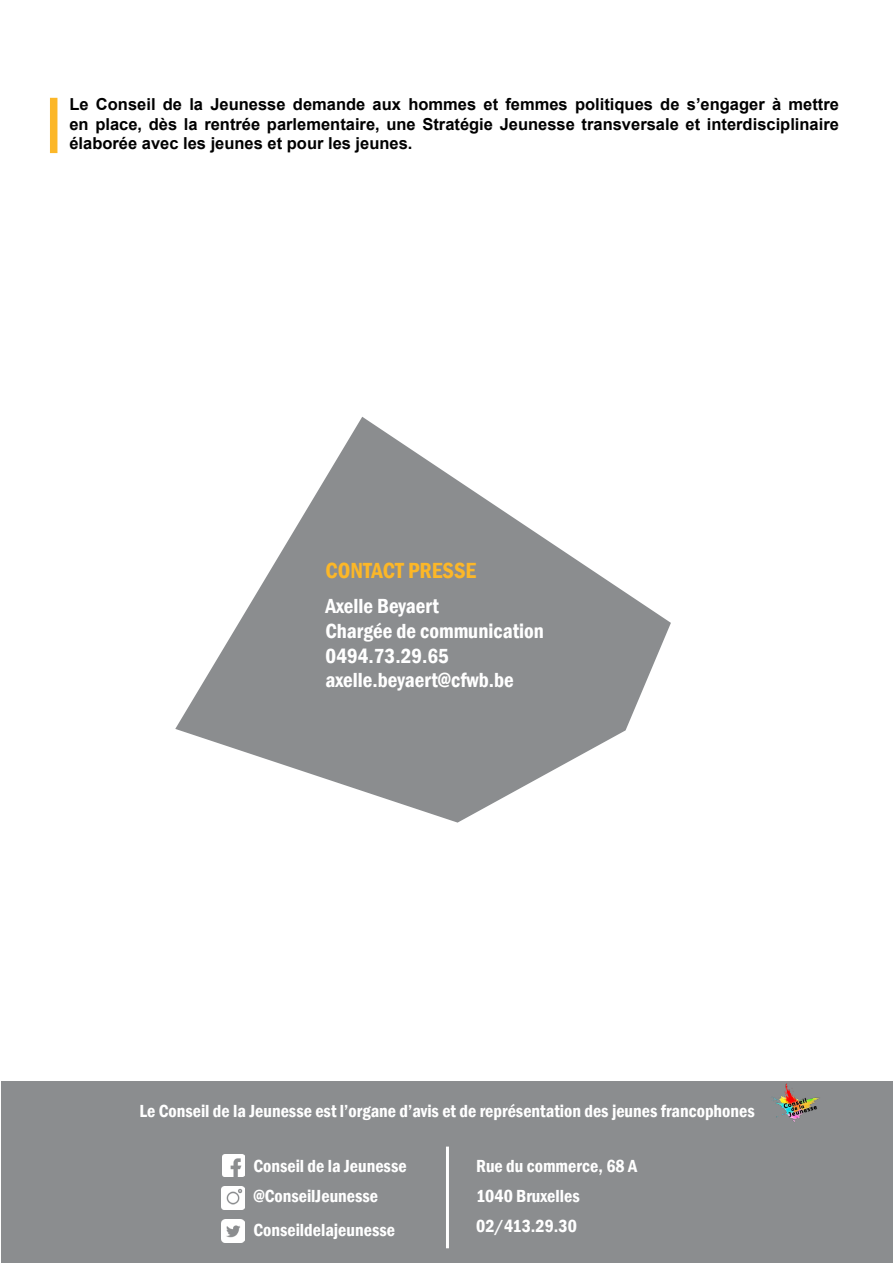
<style>
.page{position:relative;width:893px;height:1263px;background:#fff}
.page>*{position:absolute;margin:0;border:0;box-sizing:border-box;transform-origin:0 0}
.t1{font:600 condensed 22.5px "Franklin Gothic";color:#fcb728}
.t2{font:600 condensed 21px "Franklin Gothic";color:#fff}
.t3{font:600 condensed 18px "Franklin Gothic";color:#fff}
.t4{font:700 16.5px/19.8px "Arial";color:#000;text-align:justify}
</style>
<div class="page">
<svg style="left:175px;top:417px;width:496px;height:405px;fill:#8b8d8f"></svg>
<div style="left:1px;top:1081px;width:892px;height:182px;background:#8b8d8f"></div>
<img style="left:772px;top:1083px;width:48px;height:39px">
<hr style="left:446px;top:1146px;width:3px;height:102px;background:#fff">
<img style="left:223px;top:1154px;width:22px;height:23px">
<img style="left:221px;top:1186px;width:24px;height:24px">
<img style="left:222px;top:1220px;width:22px;height:22px">
<div style="left:50px;top:98px;width:7px;height:55px;background:#fcb728"></div>
<p class="t4" style="left:69px;top:94px;width:771px">Le Conseil de la Jeunesse demande aux hommes et femmes politiques de s’engager à mettre en place, dès la rentrée parlementaire, une Stratégie Jeunesse transversale et interdisciplinaire élaborée avec les jeunes et pour les jeunes.</p>
<p class="t1" style="left:325px;top:555px;width:152px">CONTACT PRESSE</p>
<p class="t2" style="left:325px;top:592px;width:115px">Axelle Beyaert</p>
<p class="t2" style="left:325px;top:617px;width:220px">Chargée de communication</p>
<p class="t2" style="left:325px;top:642px;width:125px">0494.73.29.65</p>
<p class="t2" style="left:325px;top:666px;width:190px">axelle.beyaert@cfwb.be</p>
<p class="t3" style="left:139px;top:1099px;width:617px">Le Conseil de la Jeunesse est l’organe d’avis et de représentation des jeunes francophones</p>
<p class="t3" style="left:253px;top:1154px;width:155px">Conseil de la Jeunesse</p>
<p class="t3" style="left:253px;top:1184px;width:126px">@ConseilJeunesse</p>
<p class="t3" style="left:253px;top:1218px;width:143px">Conseildelajeunesse</p>
<p class="t3" style="left:476px;top:1154px;width:163px">Rue du commerce, 68 A</p>
<p class="t3" style="left:476px;top:1184px;width:105px">1040 Bruxelles</p>
<p class="t3" style="left:476px;top:1214px;width:102px">02/413.29.30</p>
</div>
